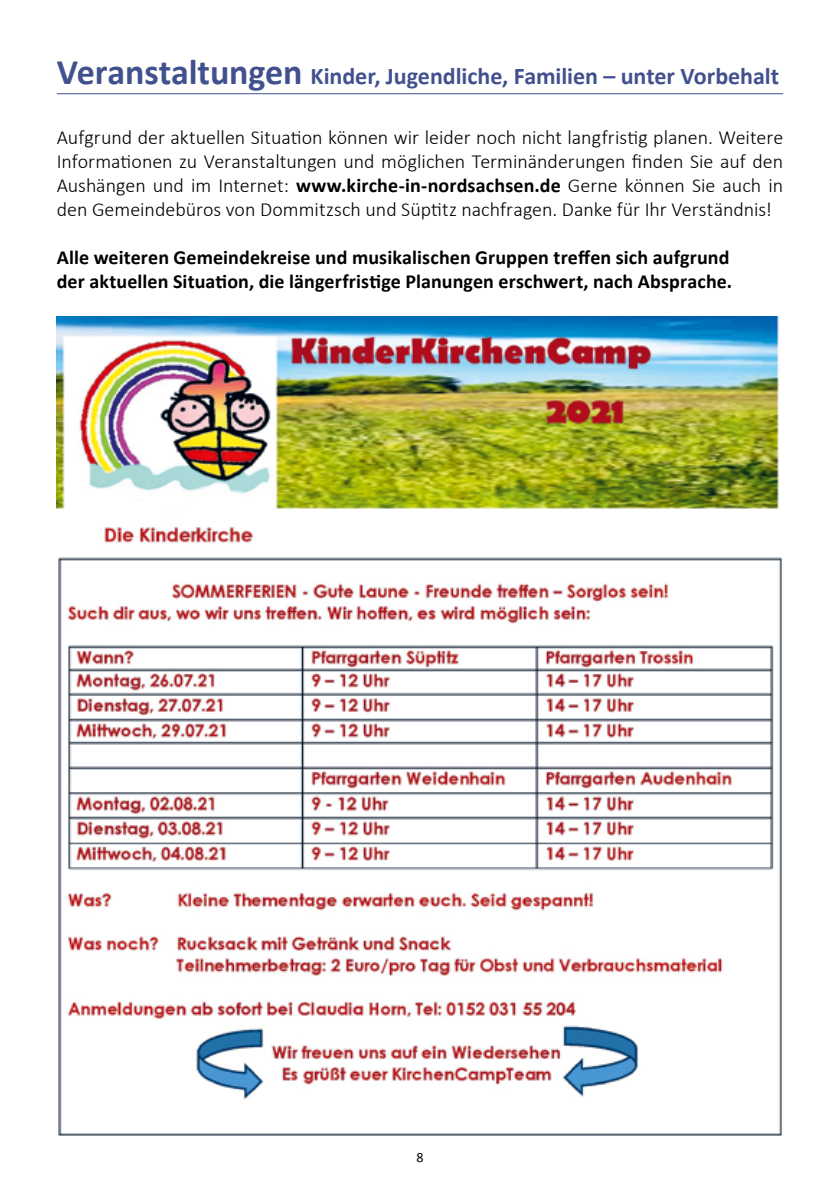
<style>
.page{position:relative;width:840px;height:1191px;background:#fff}
.page>*{position:absolute;margin:0;border:0;box-sizing:border-box;transform-origin:0 0}
.t1{font:700 24px "Calibri";letter-spacing:-.005em;color:#41518e}
.t2{font:300 20px/24px "Calibri";color:#000;text-align:justify}
.t3{font:700 20px/24px "Calibri";letter-spacing:.005em;color:#000}
.t4{font:14px "Calibri";color:#000}
.s1{font-size:36px}
.s2{font-weight:700}
</style>
<div class="page">
<hr style="left:57px;top:93px;width:725px;height:1px;background:#41518e">
<img style="left:57px;top:316px;width:725px;height:819px">
<p class="t1" style="left:57px;top:59px;width:723px"><span class="s1">Veranstaltungen</span> Kinder, Jugendliche, Familien – unter Vorbehalt</p>
<p class="t2" style="left:57px;top:125px;width:727px">Aufgrund der aktuellen Situation können wir leider noch nicht langfristig planen. Weitere Informationen zu Veranstaltungen und möglichen Terminänderungen finden Sie auf den Aushängen und im Internet: <span class="s2">www.kirche-in-nordsachsen.de</span> Gerne können Sie auch in den Gemeindebüros von Dommitzsch und Süptitz nachfragen. Danke für Ihr Verständnis!</p>
<p class="t3" style="left:57px;top:245px;width:676px">Alle weiteren Gemeindekreise und musikalischen Gruppen treffen sich aufgrund der aktuellen Situation, die längerfristige Planungen erschwert, nach Absprache.</p>
<p class="t4" style="left:416px;top:1147px;width:9px">8</p>
</div>
